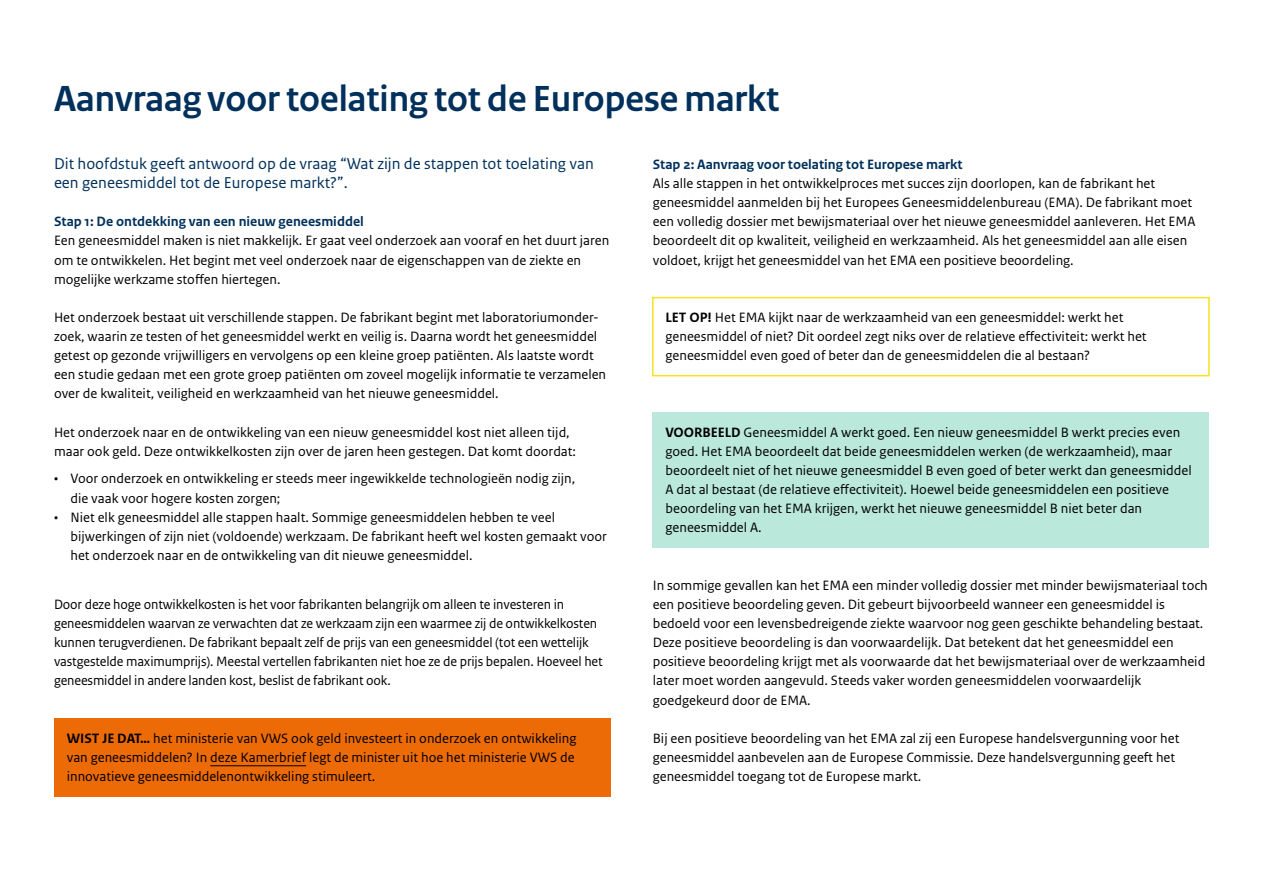
<style>
.page{position:relative;width:1263px;height:893px;background:#fff}
.page>*{position:absolute;margin:0;border:0;box-sizing:border-box;transform-origin:0 0}
._03_RO_Kop{font:700 38.25px "Rijksoverheid Sans Heading";color:#00305b}
._09_RO_Inleiding{font:16.5px/19.2px "Rijksoverheid Sans Text";color:#00305b}
._10_RO_Broodtekst_Sans{font:14.25px/19.2px "Rijksoverheid Sans Text";color:#000}
._10_RO_Kadertekst_Sans{font:14.25px/19.2px "Rijksoverheid Sans Text";color:#000}
._10_RO_Kadertekst_Sans_Geel{font:14.25px/19.2px "Rijksoverheid Sans Text";color:#000}
._10_RO_Kadertekst_Sans_Oranje{font:14.25px/19.2px "Rijksoverheid Sans Text";color:#000}
._06_RO_Tussenkop_Sans{font:700 14.25px "Rijksoverheid Sans Text";color:#00305b}
.s1{font-weight:700}
</style>
<div class="page">
<div style="left:54px;top:719px;width:556px;height:78px;background:#ed6b06"></div>
<hr style="left:210px;top:765px;width:96px;height:1px;background:#000">
<div style="left:652px;top:297px;width:558px;height:79px;border:2px solid #f9e11e"></div>
<div style="left:653px;top:412px;width:556px;height:136px;background:#bae9db"></div>
<p class="_03_RO_Kop" style="left:54px;top:77px;width:727px">Aanvraag voor toelating tot de Europese markt</p>
<p class="_09_RO_Inleiding" style="left:54px;top:154px;width:541px">Dit hoofdstuk geeft antwoord op de vraag “Wat zijn de stappen tot toelating van een geneesmiddel tot de Europese markt?”.</p>
<p class="_06_RO_Tussenkop_Sans" style="left:54px;top:214px;width:311px">Stap 1: De ontdekking van een nieuw geneesmiddel</p>
<p class="_10_RO_Broodtekst_Sans" style="left:54px;top:231px;width:557px">Een geneesmiddel maken is niet makkelijk. Er gaat veel onderzoek aan vooraf en het duurt jaren om te ontwikkelen. Het begint met veel onderzoek naar de eigenschappen van de ziekte en mogelijke werkzame stoffen hiertegen.</p>
<p class="_10_RO_Broodtekst_Sans" style="left:54px;top:308px;width:554px">Het onderzoek bestaat uit verschillende stappen. De fabrikant begint met laboratoriumonder&shy;zoek, waarin ze testen of het geneesmiddel werkt en veilig is. Daarna wordt het geneesmiddel getest op gezonde vrijwilligers en vervolgens op een kleine groep patiënten. Als laatste wordt een studie gedaan met een grote groep patiënten om zoveel mogelijk informatie te verzamelen over de kwaliteit, veiligheid en werkzaamheid van het nieuwe geneesmiddel.</p>
<p class="_10_RO_Broodtekst_Sans" style="left:54px;top:423px;width:524px">Het onderzoek naar en de ontwikkeling van een nieuw geneesmiddel kost niet alleen tijd, maar ook geld. Deze ontwikkelkosten zijn over de jaren heen gestegen. Dat komt doordat:</p>
<p class="_10_RO_Broodtekst_Sans" style="left:71px;top:469px;width:506px;text-indent:-17px">• Voor onderzoek en ontwikkeling er steeds meer ingewikkelde technologieën nodig zijn, die vaak voor hogere kosten zorgen;</p>
<p class="_10_RO_Broodtekst_Sans" style="left:71px;top:508px;width:538px;text-indent:-17px">• Niet elk geneesmiddel alle stappen haalt. Sommige geneesmiddelen hebben te veel bijwerkingen of zijn niet (voldoende) werkzaam. De fabrikant heeft wel kosten gemaakt voor het onderzoek naar en de ontwikkeling van dit nieuwe geneesmiddel.</p>
<p class="_10_RO_Broodtekst_Sans" style="left:54px;top:595px;width:550px">Door deze hoge ontwikkelkosten is het voor fabrikanten belangrijk om alleen te investeren in geneesmiddelen waarvan ze verwachten dat ze werkzaam zijn een waarmee zij de ontwikkelkosten kunnen terugverdienen. De fabrikant bepaalt zelf de prijs van een geneesmiddel (tot een wettelijk vastgestelde maximumprijs). Meestal vertellen fabrikanten niet hoe ze de prijs bepalen. Hoeveel het geneesmiddel in andere landen kost, beslist de fabrikant ook.</p>
<p class="_06_RO_Tussenkop_Sans" style="left:653px;top:156px;width:311px">Stap 2: Aanvraag voor toelating tot Europese markt</p>
<p class="_10_RO_Broodtekst_Sans" style="left:653px;top:174px;width:544px">Als alle stappen in het ontwikkelproces met succes zijn doorlopen, kan de fabrikant het geneesmiddel aanmelden bij het Europees Geneesmiddelenbureau (EMA). De fabrikant moet een volledig dossier met bewijsmateriaal over het nieuwe geneesmiddel aanleveren. Het EMA beoordeelt dit op kwaliteit, veiligheid en werkzaamheid. Als het geneesmiddel aan alle eisen voldoet, krijgt het geneesmiddel van het EMA een positieve beoordeling.</p>
<p class="_10_RO_Kadertekst_Sans_Geel" style="left:665px;top:308px;width:483px"><span class="s1">LET OP!</span> Het EMA kijkt naar de werkzaamheid van een geneesmiddel: werkt het geneesmiddel of niet? Dit oordeel zegt niks over de relatieve effectiviteit: werkt het geneesmiddel even goed of beter dan de geneesmiddelen die al bestaan?</p>
<p class="_10_RO_Kadertekst_Sans" style="left:665px;top:423px;width:528px"><span class="s1">VOORBEELD</span> Geneesmiddel A werkt goed. Een nieuw geneesmiddel B werkt precies even goed. Het EMA beoordeelt dat beide geneesmiddelen werken (de werkzaamheid), maar beoordeelt niet of het nieuwe geneesmiddel B even goed of beter werkt dan geneesmiddel A dat al bestaat (de relatieve effectiviteit). Hoewel beide geneesmiddelen een positieve beoordeling van het EMA krijgen, werkt het nieuwe geneesmiddel B niet beter dan geneesmiddel A.</p>
<p class="_10_RO_Broodtekst_Sans" style="left:653px;top:576px;width:556px">In sommige gevallen kan het EMA een minder volledig dossier met minder bewijsmateriaal toch een positieve beoordeling geven. Dit gebeurt bijvoorbeeld wanneer een geneesmiddel is bedoeld voor een levensbedreigende ziekte waarvoor nog geen geschikte behandeling bestaat.<br>Deze positieve beoordeling is dan voorwaardelijk. Dat betekent dat het geneesmiddel een positieve beoordeling krijgt met als voorwaarde dat het bewijsmateriaal over de werkzaamheid later moet worden aangevuld. Steeds vaker worden geneesmiddelen voorwaardelijk goedgekeurd door de EMA.</p>
<p class="_10_RO_Broodtekst_Sans" style="left:653px;top:729px;width:528px">Bij een positieve beoordeling van het EMA zal zij een Europese handelsvergunning voor het geneesmiddel aanbevelen aan de Europese Commissie. Deze handelsvergunning geeft het geneesmiddel toegang tot de Europese markt.</p>
<p class="_10_RO_Kadertekst_Sans_Oranje" style="left:67px;top:729px;width:511px"><span class="s1">WIST JE DAT…</span> het ministerie van VWS ook geld investeert in onderzoek en ontwikkeling van geneesmiddelen? In deze Kamerbrief legt de minister uit hoe het ministerie VWS de innovatieve geneesmiddelenontwikkeling stimuleert.</p>
</div>
